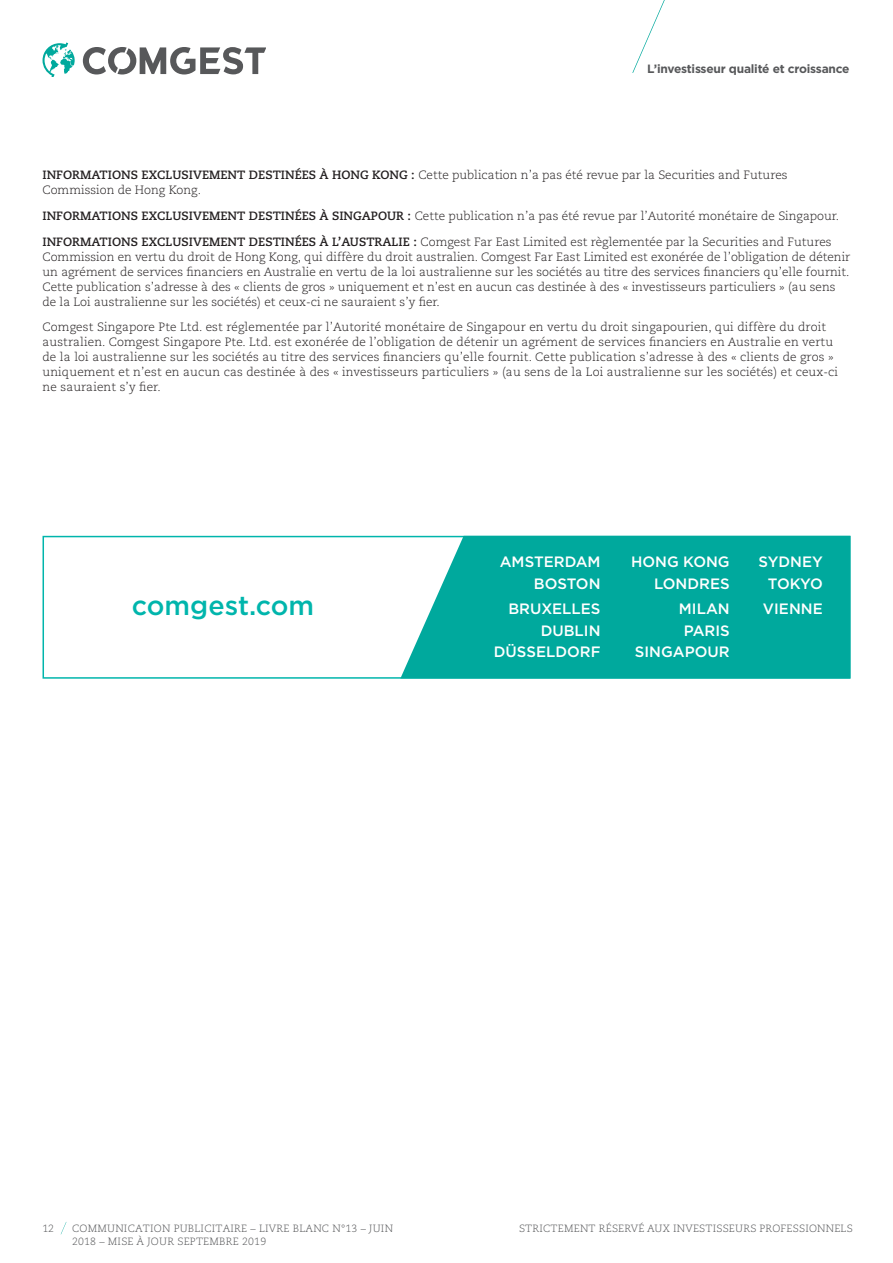
<style>
.page{position:relative;width:893px;height:1263px;background:#fff}
.page>*{position:absolute;margin:0;border:0;box-sizing:border-box;transform-origin:0 0}
.t1{font:500 27px "Gotham";color:#00b5ac}
.t2{font:500 15px "Gotham";color:#fff}
.t3{font:300 12px/15px "Caecilia LT Pro 45";color:#231f20}
.t4{font:700 12px "Gotham";letter-spacing:-.02em;color:#57585a}
.t5{font:300 10.5px/13.6px "Caecilia LT Pro 45";letter-spacing:.02em;color:#57585a}
.s1{font-family:"Caecilia LT Pro 75";font-weight:700}
</style>
<div class="page">
<svg style="left:632px;top:0;width:33px;height:73px"></svg>
<svg style="left:61px;top:1222px;width:5px;height:12px"></svg>
<svg style="left:83px;top:47px;width:183px;height:28px"></svg>
<svg style="left:43px;top:43px;width:32px;height:34px"></svg>
<div style="left:43px;top:536px;width:807px;height:143px;border:2px solid #00b5ac"></div>
<svg style="left:400px;top:536px;width:450px;height:142px;background:#15b0a5"></svg>
<p class="t4" style="left:647px;top:61px;width:204px">L’investisseur qualité et croissance</p>
<p class="t3" style="left:43px;top:167px;width:746px"><span class="s1">INFORMATIONS EXCLUSIVEMENT DESTINÉES À HONG KONG :</span> Cette publication n’a pas été revue par la Securities and Futures<br>Commission de Hong Kong.</p>
<p class="t3" style="left:43px;top:203px;width:798px;line-height:25.7px"><span class="s1">INFORMATIONS EXCLUSIVEMENT DESTINÉES À SINGAPOUR :</span> Cette publication n’a pas été revue par l’Autorité monétaire de Singapour.<br><span class="s1">INFORMATIONS EXCLUSIVEMENT DESTINÉES À L’AUSTRALIE :</span> Comgest Far East Limited est règlementée par la Securities and Futures</p>
<p class="t3" style="left:43px;top:249px;width:809px">Commission en vertu du droit de Hong Kong, qui diffère du droit australien. Comgest Far East Limited est exonérée de l’obligation de détenir un agrément de services financiers en Australie en vertu de la loi australienne sur les sociétés au titre des services financiers qu’elle fournit.<br>Cette publication s’adresse à des « clients de gros » uniquement et n’est en aucun cas destinée à des « investisseurs particuliers » (au sens de la Loi australienne sur les sociétés) et ceux-ci ne sauraient s’y fier.</p>
<p class="t3" style="left:43px;top:319px;width:797px">Comgest Singapore Pte Ltd. est réglementée par l’Autorité monétaire de Singapour en vertu du droit singapourien, qui diffère du droit australien. Comgest Singapore Pte. Ltd. est exonérée de l’obligation de détenir un agrément de services financiers en Australie en vertu de la loi australienne sur les sociétés au titre des services financiers qu’elle fournit. Cette publication s’adresse à des « clients de gros » uniquement et n’est en aucun cas destinée à des « investisseurs particuliers » (au sens de la Loi australienne sur les sociétés) et ceux-ci ne sauraient s’y fier.</p>
<h1 class="t1" style="left:132px;top:588px;width:184px">comgest.com</h1>
<p class="t2" style="left:500px;top:552px;width:102px">AMSTERDAM</p>
<p class="t2" style="left:631px;top:552px;width:100px">HONG KONG</p>
<p class="t2" style="left:758px;top:552px;width:66px">SYDNEY</p>
<p class="t2" style="left:534px;top:574px;width:68px">BOSTON</p>
<p class="t2" style="left:654px;top:574px;width:77px">LONDRES</p>
<p class="t2" style="left:768px;top:574px;width:56px">TOKYO</p>
<p class="t2" style="left:508px;top:599px;width:94px">BRUXELLES</p>
<p class="t2" style="left:679px;top:599px;width:52px">MILAN</p>
<p class="t2" style="left:763px;top:599px;width:61px">VIENNE</p>
<p class="t2" style="left:541px;top:621px;width:61px">DUBLIN</p>
<p class="t2" style="left:684px;top:621px;width:48px">PARIS</p>
<p class="t2" style="left:494px;top:641px;width:108px">DÜSSELDORF</p>
<p class="t2" style="left:635px;top:641px;width:96px">SINGAPOUR</p>
<p class="t5" style="left:43px;top:1221px;width:13px">12</p>
<p class="t5" style="left:519px;top:1221px;width:335px">STRICTEMENT RÉSERVÉ AUX INVESTISSEURS PROFESSIONNELS</p>
<p class="t5" style="left:72px;top:1221px;width:322px">COMMUNICATION PUBLICITAIRE – LIVRE BLANC N°13 – JUIN<br>2018 – MISE À JOUR SEPTEMBRE 2019</p>
</div>
